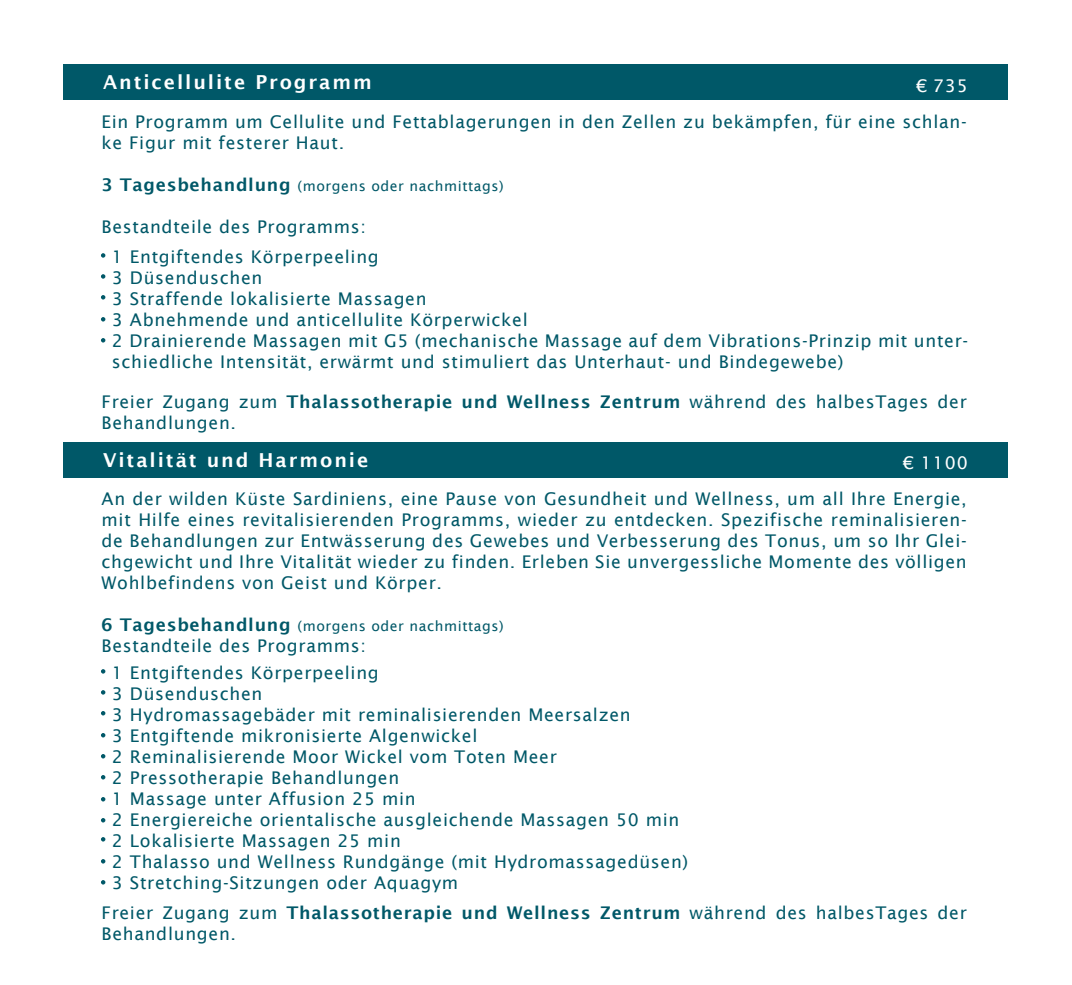
<style>
.page{position:relative;width:1072px;height:985px;background:#fff}
.page>*{position:absolute;margin:0;border:0;box-sizing:border-box;transform-origin:0 0}
.t1{font:600 19.25px "Lucida Sans";letter-spacing:.1em;color:#fff}
.t2{font:17.5px/21px "Lucida Sans";letter-spacing:.04em;color:#005868}
.t3{font:17.5px "Lucida Sans";letter-spacing:.05em;color:#fff}
.t4{font:14px "Lucida Sans";letter-spacing:.04em;color:#005868}
.s1{font-weight:600;font-size:17.5px}
.s2{font-weight:600}
</style>
<div class="page">
<div style="left:63px;top:65px;width:944px;height:35px;background:#005868"></div>
<svg style="left:101px;top:253px;width:4px;height:5px"></svg>
<svg style="left:101px;top:274px;width:4px;height:5px"></svg>
<svg style="left:101px;top:295px;width:4px;height:4px"></svg>
<svg style="left:101px;top:317px;width:4px;height:4px"></svg>
<svg style="left:101px;top:338px;width:4px;height:4px"></svg>
<div style="left:63px;top:442px;width:944px;height:35px;background:#005868"></div>
<svg style="left:101px;top:669px;width:4px;height:4px"></svg>
<svg style="left:101px;top:690px;width:4px;height:4px"></svg>
<svg style="left:101px;top:711px;width:4px;height:4px"></svg>
<svg style="left:101px;top:733px;width:4px;height:4px"></svg>
<svg style="left:101px;top:754px;width:4px;height:4px"></svg>
<svg style="left:101px;top:775px;width:4px;height:4px"></svg>
<svg style="left:101px;top:797px;width:4px;height:4px"></svg>
<svg style="left:101px;top:818px;width:4px;height:4px"></svg>
<svg style="left:101px;top:837px;width:4px;height:4px"></svg>
<svg style="left:101px;top:859px;width:4px;height:4px"></svg>
<svg style="left:101px;top:880px;width:4px;height:4px"></svg>
<p class="t1" style="left:103px;top:71px;width:270px">Anticellulite Programm</p>
<p class="t2" style="left:102px;top:111px;width:866px">Ein Programm um Cellulite und Fettablagerungen in den Zellen zu bekämpfen, für eine schlan&shy;ke Figur mit festerer Haut.</p>
<p class="t4" style="left:102px;top:178px;width:404px"><span class="s1">3 Tagesbehandlung</span> (morgens oder nachmittags)</p>
<p class="t2" style="left:102px;top:216px;width:266px">Bestandteile des Programms:</p>
<p class="t3" style="left:916px;top:76px;width:53px">€ 735</p>
<p class="t2" style="left:112px;top:246px;width:857px">1 Entgiftendes Körperpeeling<br>3 Düsenduschen<br>3 Straffende lokalisierte Massagen<br>3 Abnehmende und anticellulite Körperwickel<br>2 Drainierende Massagen mit G5 (mechanische Massage auf dem Vibrations-Prinzip mit unter&shy;schiedliche Intensität, erwärmt und stimuliert das Unterhaut- und Bindegewebe)</p>
<p class="t2" style="left:102px;top:391px;width:866px">Freier Zugang zum <span class="s2">Thalassotherapie und Wellness Zentrum</span> während des halbesTages der<br>Behandlungen.</p>
<p class="t1" style="left:103px;top:449px;width:267px">Vitalität und Harmonie</p>
<p class="t2" style="left:102px;top:488px;width:866px;text-align:justify">An der wilden Küste Sardiniens, eine Pause von Gesundheit und Wellness, um all Ihre Energie, mit Hilfe eines revitalisierenden Programms, wieder zu entdecken. Spezifische reminalisieren&shy;de Behandlungen zur Entwässerung des Gewebes und Verbesserung des Tonus, um so Ihr Glei&shy;chgewicht und Ihre Vitalität wieder zu finden. Erleben Sie unvergessliche Momente des völligen Wohlbefindens von Geist und Körper.</p>
<p class="t4" style="left:102px;top:618px;width:404px"><span class="s1">6 Tagesbehandlung</span> (morgens oder nachmittags)</p>
<p class="t2" style="left:102px;top:635px;width:266px">Bestandteile des Programms:</p>
<p class="t3" style="left:903px;top:453px;width:66px">€ 1100</p>
<p class="t2" style="left:112px;top:662px;width:578px">1 Entgiftendes Körperpeeling<br>3 Düsenduschen<br>3 Hydromassagebäder mit reminalisierenden Meersalzen<br>3 Entgiftende mikronisierte Algenwickel<br>2 Reminalisierende Moor Wickel vom Toten Meer<br>2 Pressotherapie Behandlungen<br>1 Massage unter Affusion 25 min<br>2 Energiereiche orientalische ausgleichende Massagen 50 min 2 Lokalisierte Massagen 25 min<br>2 Thalasso und Wellness Rundgänge (mit Hydromassagedüsen)<br>3 Stretching-Sitzungen oder Aquagym</p>
<p class="t2" style="left:102px;top:902px;width:866px">Freier Zugang zum <span class="s2">Thalassotherapie und Wellness Zentrum</span> während des halbesTages der<br>Behandlungen.</p>
</div>
